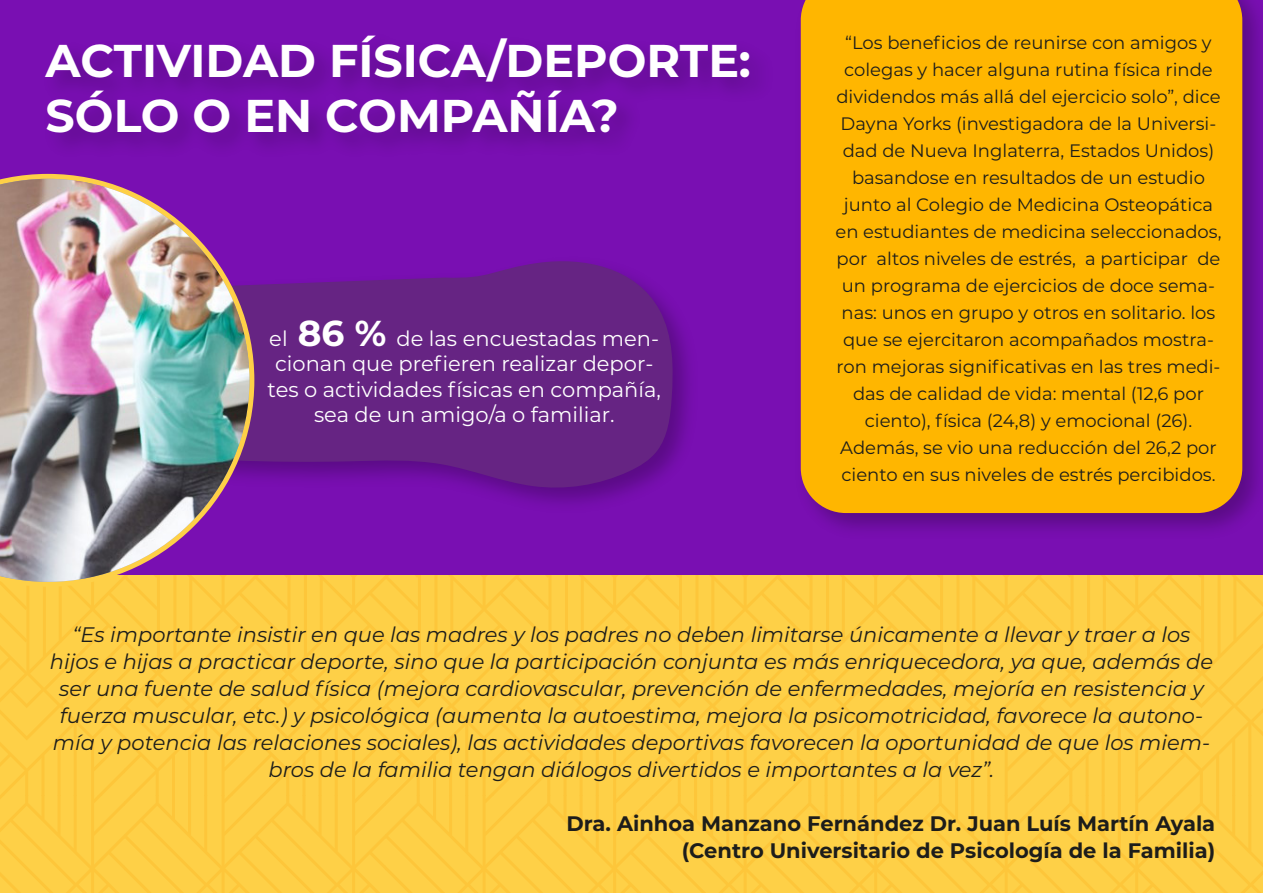
<style>
.page{position:relative;width:1263px;height:893px;background:#fff}
.page>*{position:absolute;margin:0;border:0;box-sizing:border-box;transform-origin:0 0}
.t1{font:700 45.9px/55.1px "Montserrat";color:#fff}
.t2{font:italic 21px/27px "Montserrat";color:#1d1d1b;text-align:center}
.t3{font:21px/25.2px "Montserrat";color:#fff;text-align:center}
.t4{font:700 21px/27px "Montserrat";color:#1d1d1b;text-align:right}
.t5{font:18px/27px "Montserrat";color:#1d1d1b;text-align:center}
.s1{font-weight:700;font-size:36px}
</style>
<div class="page">
<div style="left:0;top:0;width:1263px;height:646px;background:#790fb2"></div>
<div style="left:0;top:575px;width:1263px;height:318px;background:linear-gradient(to right,#fece45,#fece45)"></div>
<img style="left:42px;top:50px;width:714px;height:124px">
<svg style="left:254px;top:261px;width:420px;height:229px;background:#672088"></svg>
<img style="left:800px;top:0;width:459px;height:530px">
<div style="left:801px;top:0;width:441px;height:513px;background:#ffb600"></div>
<svg style="left:0;top:174px;width:254px;height:413px"></svg>
<img style="left:0;top:179px;width:249px;height:403px">
<h1 class="t1" style="left:46px;top:31px;width:707px">ACTIVIDAD FÍSICA/DEPORTE:<br>SÓLO O EN COMPAÑÍA?</h1>
<p class="t3" style="left:268px;top:325px;width:395px">el <span class="s1">86 %</span> de las encuestadas men&shy;cionan que prefieren realizar depor&shy;tes o actividades físicas en compañía, sea de un amigo/a o familiar.</p>
<p class="t5" style="left:835px;top:29px;width:387px">“Los beneficios de reunirse con amigos y colegas y hacer alguna rutina física rinde dividendos más allá del ejercicio solo”, dice Dayna Yorks (investigadora de la Universi&shy;dad de Nueva Inglaterra, Estados Unidos) basandose en resultados de un estudio junto al Colegio de Medicina Osteopática en estudiantes de medicina seleccionados, por altos niveles de estrés, a participar de un programa de ejercicios de doce sema&shy;nas: unos en grupo y otros en solitario. los que se ejercitaron acompañados mostra&shy;ron mejoras significativas en las tres medi&shy;das de calidad de vida: mental (12,6 por ciento), física (24,8) y emocional (26).<br>Además, se vio una reducción del 26,2 por ciento en sus niveles de estrés percibidos.</p>
<p class="t2" style="left:50px;top:621px;width:1164px">“Es importante insistir en que las madres y los padres no deben limitarse únicamente a llevar y traer a los hijos e hijas a practicar deporte, sino que la participación conjunta es más enriquecedora, ya que, además de ser una fuente de salud física (mejora cardiovascular, prevención de enfermedades, mejoría en resistencia y fuerza muscular, etc.) y psicológica (aumenta la autoestima, mejora la psicomotricidad, favorece la autono&shy;mía y potencia las relaciones sociales), las actividades deportivas favorecen la oportunidad de que los miem&shy;bros de la familia tengan diálogos divertidos e importantes a la vez”.</p>
<p class="t4" style="left:566px;top:809px;width:650px">Dra. Ainhoa Manzano Fernández Dr. Juan Luís Martín Ayala (Centro Universitario de Psicología de la Familia)</p>
</div>
